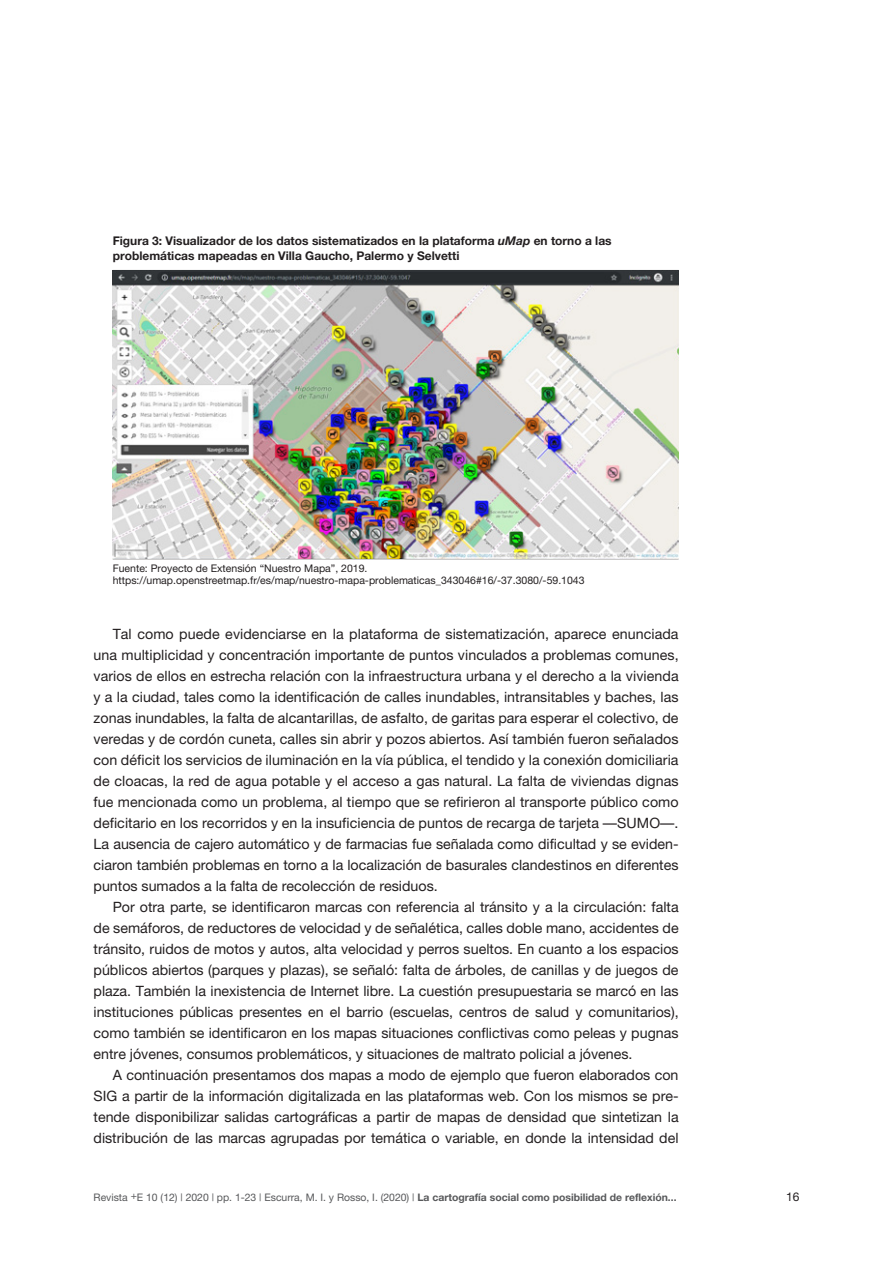
<style>
.page{position:relative;width:893px;height:1263px;background:#fff}
.page>*{position:absolute;margin:0;border:0;box-sizing:border-box;transform-origin:0 0}
.Cuerpo__E_digital{font:14.25px/21px "Helvetica Neue";color:#231f20;text-align:justify}
.Tabla_-_título{font:700 12px/15px "Helvetica Neue";color:#231f20}
.t1{font:12px "Helvetica Neue";color:#231f20}
.Tabla_-_pie{font:10.5px "Helvetica Neue";color:#231f20}
.t2{font:10.35px "Helvetica Neue";color:#57585a}
.s1{font-style:italic}
.s2{font-weight:700}
</style>
<div class="page">
<hr style="left:113px;top:270px;width:566px;height:1px;background:#231f20">
<hr style="left:113px;top:558px;width:566px;height:1px;background:#231f20">
<img style="left:113px;top:271px;width:566px;height:287px">
<p class="Tabla_-_título" style="left:113px;top:233px;width:500px">Figura 3: Visualizador de los datos sistematizados en la plataforma <span class="s1">uMap</span> en torno a las problemáticas mapeadas en Villa Gaucho, Palermo y Selvetti</p>
<p class="Tabla_-_pie" style="left:113px;top:562px;width:256px">Fuente: Proyecto de Extensión “Nuestro Mapa”, 2019.</p>
<p class="Tabla_-_pie" style="left:113px;top:574px;width:473px">https://umap.openstreetmap.fr/es/map/nuestro-mapa-problematicas_343046#16/-37.3080/-59.1043</p>
<p class="Cuerpo__E_digital" style="left:94px;top:623px;width:587px;text-indent:19px">Tal como puede evidenciarse en la plataforma de sistematización, aparece enunciada una multiplicidad y concentración importante de puntos vinculados a problemas comunes, varios de ellos en estrecha relación con la infraestructura urbana y el derecho a la vivienda y a la ciudad, tales como la identificación de calles inundables, intransitables y baches, las zonas inundables, la falta de alcantarillas, de asfalto, de garitas para esperar el colectivo, de veredas y de cordón cuneta, calles sin abrir y pozos abiertos. Así también fueron señalados con déficit los servicios de iluminación en la vía pública, el tendido y la conexión domiciliaria de cloacas, la red de agua potable y el acceso a gas natural. La falta de viviendas dignas fue mencionada como un problema, al tiempo que se refirieron al transporte público como deficitario en los recorridos y en la insuficiencia de puntos de recarga de tarjeta —SUMO—.<br>La ausencia de cajero automático y de farmacias fue señalada como dificultad y se eviden&shy;ciaron también problemas en torno a la localización de basurales clandestinos en diferentes puntos sumados a la falta de recolección de residuos.</p>
<p class="Cuerpo__E_digital" style="left:94px;top:896px;width:587px;text-indent:19px">Por otra parte, se identificaron marcas con referencia al tránsito y a la circulación: falta de semáforos, de reductores de velocidad y de señalética, calles doble mano, accidentes de tránsito, ruidos de motos y autos, alta velocidad y perros sueltos. En cuanto a los espacios públicos abiertos (parques y plazas), se señaló: falta de árboles, de canillas y de juegos de plaza. También la inexistencia de Internet libre. La cuestión presupuestaria se marcó en las instituciones públicas presentes en el barrio (escuelas, centros de salud y comunitarios), como también se identificaron en los mapas situaciones conflictivas como peleas y pugnas entre jóvenes, consumos problemáticos, y situaciones de maltrato policial a jóvenes.</p>
<p class="Cuerpo__E_digital" style="left:94px;top:1064px;width:587px;text-indent:19px">A continuación presentamos dos mapas a modo de ejemplo que fueron elaborados con SIG a partir de la información digitalizada en las plataformas web. Con los mismos se pre&shy;tende disponibilizar salidas cartográficas a partir de mapas de densidad que sintetizan la distribución de las marcas agrupadas por temática o variable, en donde la intensidad del</p>
<p class="t2" style="left:94px;top:1191px;width:585px">Revista +E 10 (12) | 2020 | pp. 1-23 | Escurra, M. I. y Rosso, I. (2020) | <span class="s2">La cartografía social como posibilidad de reflexión...</span></p>
<p class="t1" style="left:786px;top:1189px;width:15px">16</p>
</div>
